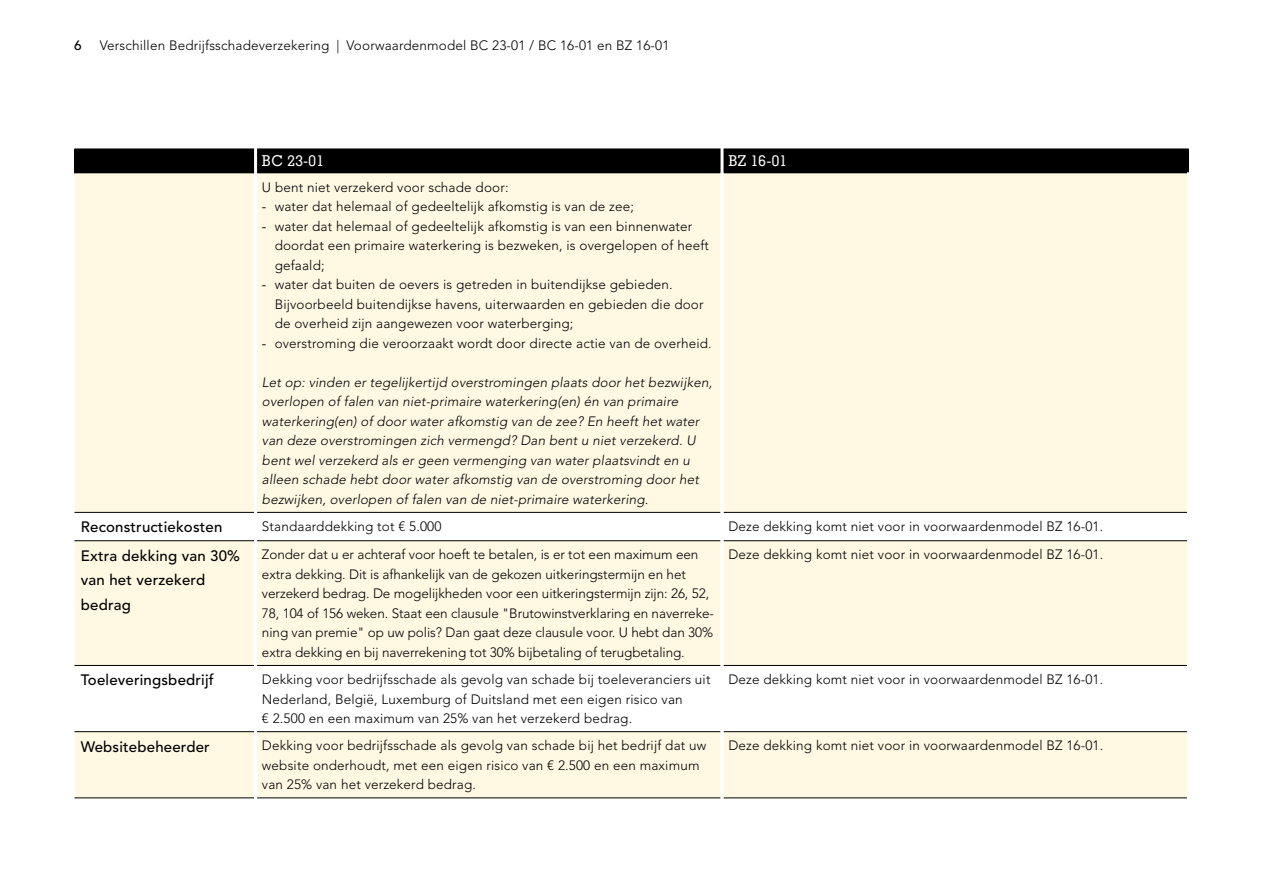
<style>
.page{position:relative;width:1263px;height:893px;background:#fff}
.page>*{position:absolute;margin:0;border:0;box-sizing:border-box;transform-origin:0 0}
.t1{font:500 15px/24.8px "Avenir LT Std";letter-spacing:.01em;color:#000}
.t2{font:500 15px "Memphis LT Std";letter-spacing:.025em;color:#fff}
.t3{font:300 13.5px/19.5px "Avenir LT Std";letter-spacing:.01em;color:#000}
.t4{font:italic 300 13.5px/19.5px "Avenir LT Std";letter-spacing:.01em;color:#000}
.t5{font:500 13.5px "Avenir LT Std";color:#000}
.s1{font-weight:400}
</style>
<div class="page">
<div style="left:74px;top:173px;width:1113px;height:624px;background:#fff8e3"></div>
<svg style="left:74px;top:513px;width:1113px;height:218px;fill:#fff8e3"></svg>
<div style="left:74px;top:149px;width:1115px;height:24px;background:#000"></div>
<hr style="left:75px;top:172px;width:179px;height:1px;background:#000">
<hr style="left:257px;top:172px;width:463px;height:1px;background:#000">
<hr style="left:723px;top:172px;width:464px;height:1px;background:#000">
<hr style="left:74px;top:512px;width:180px;height:1px;background:#000">
<hr style="left:257px;top:512px;width:463px;height:1px;background:#000">
<hr style="left:723px;top:512px;width:464px;height:1px;background:#000">
<hr style="left:74px;top:540px;width:180px;height:1px;background:#000">
<hr style="left:257px;top:540px;width:463px;height:1px;background:#000">
<hr style="left:723px;top:540px;width:464px;height:1px;background:#000">
<hr style="left:74px;top:665px;width:180px;height:1px;background:#000">
<hr style="left:257px;top:665px;width:463px;height:1px;background:#000">
<hr style="left:723px;top:665px;width:464px;height:1px;background:#000">
<hr style="left:74px;top:731px;width:180px;height:1px;background:#000">
<hr style="left:257px;top:731px;width:463px;height:1px;background:#000">
<hr style="left:723px;top:731px;width:464px;height:1px;background:#000">
<hr style="left:74px;top:797px;width:180px;height:1px;background:#000">
<hr style="left:257px;top:797px;width:463px;height:1px;background:#000">
<hr style="left:723px;top:797px;width:464px;height:1px;background:#000">
<hr style="left:254px;top:173px;width:3px;height:339px;background:#fff">
<hr style="left:720px;top:173px;width:3px;height:339px;background:#fff">
<hr style="left:254px;top:512px;width:3px;height:29px;background:#fff">
<hr style="left:720px;top:512px;width:3px;height:29px;background:#fff">
<hr style="left:254px;top:541px;width:3px;height:124px;background:#fff">
<hr style="left:720px;top:541px;width:3px;height:124px;background:#fff">
<hr style="left:254px;top:665px;width:3px;height:67px;background:#fff">
<hr style="left:720px;top:665px;width:3px;height:67px;background:#fff">
<hr style="left:254px;top:732px;width:3px;height:66px;background:#fff">
<hr style="left:720px;top:732px;width:3px;height:66px;background:#fff">
<hr style="left:254px;top:149px;width:3px;height:24px;background:#fff">
<hr style="left:720px;top:149px;width:3px;height:24px;background:#fff">
<p class="t5" style="left:74px;top:37px;width:9px">6</p>
<p class="t3" style="left:100px;top:35px;width:571px">Verschillen Bedrijfsschadeverzekering | Voorwaardenmodel BC 23-01 / BC 16-01 en BZ 16-01</p>
<p class="t2" style="left:262px;top:152px;width:63px">BC 23-01</p>
<p class="t2" style="left:728px;top:152px;width:60px">BZ 16-01</p>
<p class="t3" style="left:262px;top:177px;width:248px">U bent niet verzekerd voor schade door:</p>
<p class="t3" style="left:262px;top:197px;width:374px"><span class="s1">-</span> water dat helemaal of gedeeltelijk afkomstig is van de zee;</p>
<p class="t3" style="left:275px;top:216px;width:436px;text-indent:-13px"><span class="s1">-</span> water dat helemaal of gedeeltelijk afkomstig is van een binnenwater doordat een primaire waterkering is bezweken, is overgelopen of heeft gefaald;</p>
<p class="t3" style="left:275px;top:275px;width:430px;text-indent:-13px"><span class="s1">-</span> water dat buiten de oevers is getreden in buitendijkse gebieden.<br>Bijvoorbeeld buitendijkse havens, uiterwaarden en gebieden die door de overheid zijn aangewezen voor waterberging;</p>
<p class="t3" style="left:262px;top:333px;width:451px"><span class="s1">-</span> overstroming die veroorzaakt wordt door directe actie van de overheid.</p>
<p class="t4" style="left:262px;top:373px;width:452px">Let op: vinden er tegelijkertijd overstromingen plaats door het bezwijken, overlopen of falen van niet-primaire waterkering(en) én van primaire waterkering(en) of door water afkomstig van de zee? En heeft het water van deze overstromingen zich vermengd? Dan bent u niet verzekerd. U bent wel verzekerd als er geen vermenging van water plaatsvindt en u alleen schade hebt door water afkomstig van de overstroming door het bezwijken, overlopen of falen van de niet-primaire waterkering.</p>
<p class="t1" style="left:81px;top:515px;width:143px">Reconstructiekosten</p>
<p class="t3" style="left:262px;top:517px;width:181px">Standaarddekking tot € 5.000</p>
<p class="t3" style="left:728px;top:517px;width:376px">Deze dekking komt niet voor in voorwaardenmodel BZ 16-01.</p>
<p class="t1" style="left:81px;top:543px;width:161px">Extra dekking van 30% van het verzekerd bedrag</p>
<p class="t3" style="left:262px;top:545px;width:454px">Zonder dat u er achteraf voor hoeft te betalen, is er tot een maximum een extra dekking. Dit is afhankelijk van de gekozen uitkeringstermijn en het verzekerd bedrag. De mogelijkheden voor een uitkeringstermijn zijn: 26, 52, 78, 104 of 156 weken. Staat een clausule "Brutowinstverklaring en naverreke&shy;ning van premie" op uw polis? Dan gaat deze clausule voor. U hebt dan 30% extra dekking en bij naverrekening tot 30% bijbetaling of terugbetaling.</p>
<p class="t3" style="left:728px;top:545px;width:376px">Deze dekking komt niet voor in voorwaardenmodel BZ 16-01.</p>
<p class="t1" style="left:81px;top:668px;width:134px">Toeleveringsbedrijf</p>
<p class="t3" style="left:262px;top:670px;width:450px">Dekking voor bedrijfsschade als gevolg van schade bij toeleveranciers uit<br>Nederland, België, Luxemburg of Duitsland met een eigen risico van<br>€ 2.500 en een maximum van 25% van het verzekerd bedrag.</p>
<p class="t3" style="left:728px;top:670px;width:376px">Deze dekking komt niet voor in voorwaardenmodel BZ 16-01.</p>
<p class="t1" style="left:81px;top:734px;width:130px">Websitebeheerder</p>
<p class="t3" style="left:262px;top:736px;width:446px">Dekking voor bedrijfsschade als gevolg van schade bij het bedrijf dat uw website onderhoudt, met een eigen risico van € 2.500 en een maximum van 25% van het verzekerd bedrag.</p>
<p class="t3" style="left:728px;top:736px;width:376px">Deze dekking komt niet voor in voorwaardenmodel BZ 16-01.</p>
</div>
